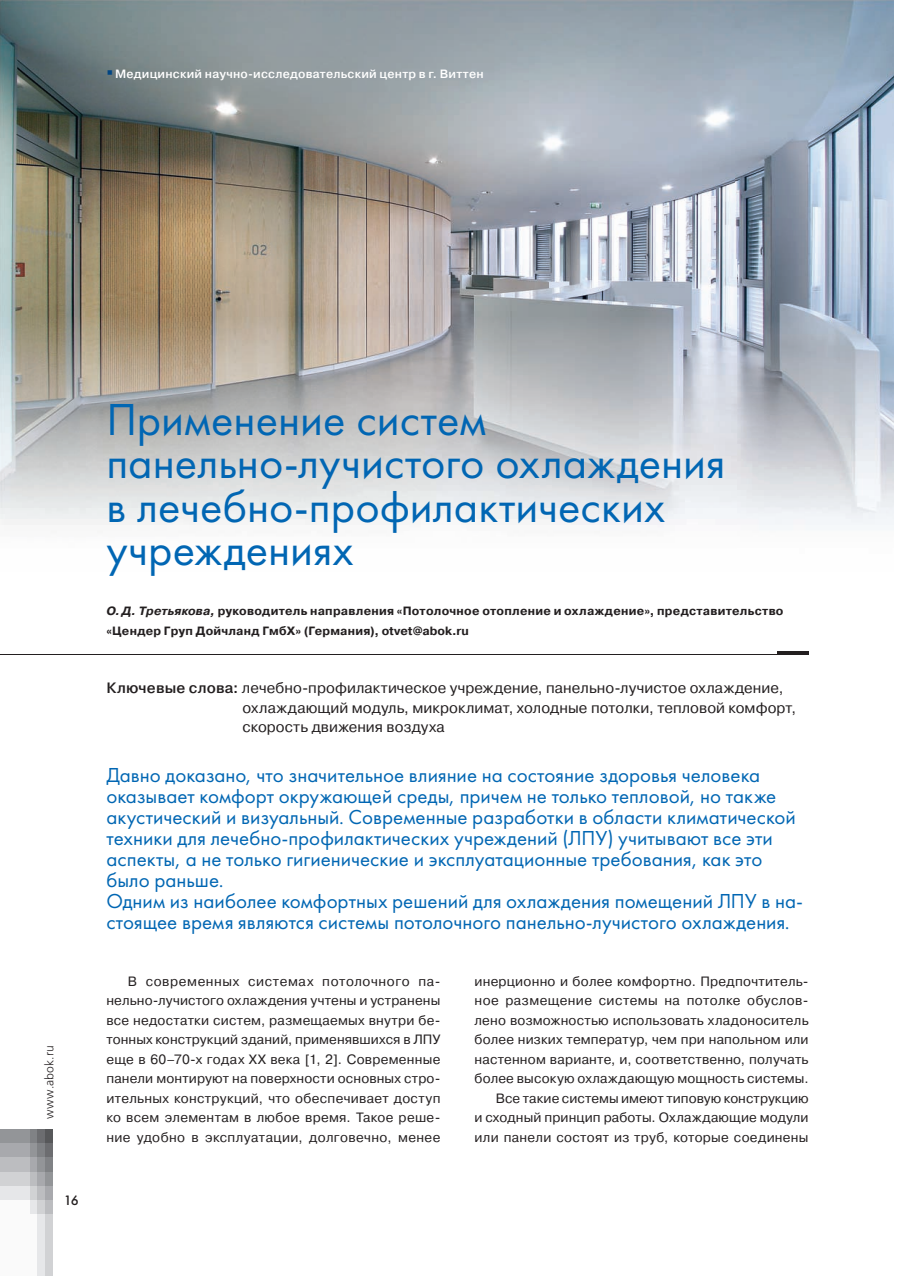
<style>
.page{position:relative;width:915px;height:1276px;background:#fff}
.page>*{position:absolute;margin:0;border:0;box-sizing:border-box;transform-origin:0 0}
.t1{font:46.5px/43.5px "Futura";color:#0166b3}
.t2{font:21px/21px "Futura";color:#0166b3}
.t3{font:15px/19.5px "Pragmatica";letter-spacing:.005em;color:#231f20}
.t4{font:13.5px/19.5px "Pragmatica";letter-spacing:.015em;color:#231f20;text-align:justify}
.t5{font:13.5px "Futura Futuris";color:#231f20}
.t6{font:700 12px/19.5px "Pragmatica";letter-spacing:.02em;color:#231f20}
.t7{font:500 12px "Pragmatica";letter-spacing:.02em;color:#fff}
.t8{font:300 12px "Free Set";letter-spacing:.015em;color:#231f20}
.s1{font-style:italic}
.s2{font-weight:500}
</style>
<div class="page">
<div style="left:0;top:1129px;width:30px;height:14px;background:#939598"></div>
<div style="left:0;top:1143px;width:30px;height:15px;background:#a8a9ad"></div>
<div style="left:0;top:1158px;width:30px;height:14px;background:#bcbdc0"></div>
<div style="left:0;top:1172px;width:30px;height:14px;background:#d1d2d4"></div>
<div style="left:0;top:1186px;width:30px;height:14px;background:#e6e7e9"></div>
<div style="left:30px;top:1129px;width:7px;height:14px;background:#808285"></div>
<div style="left:30px;top:1143px;width:7px;height:15px;background:#939598"></div>
<div style="left:30px;top:1158px;width:7px;height:14px;background:#a8a9ad"></div>
<div style="left:30px;top:1172px;width:7px;height:14px;background:#bcbdc0"></div>
<div style="left:30px;top:1186px;width:7px;height:14px;background:#d1d2d4"></div>
<div style="left:30px;top:1200px;width:7px;height:14px;background:#e6e7e9"></div>
<div style="left:37px;top:1129px;width:8px;height:14px;background:#6c6d70"></div>
<div style="left:37px;top:1143px;width:8px;height:15px;background:#808285"></div>
<div style="left:37px;top:1158px;width:8px;height:14px;background:#939598"></div>
<div style="left:37px;top:1172px;width:8px;height:14px;background:#a8a9ad"></div>
<div style="left:37px;top:1186px;width:8px;height:14px;background:#bcbdc0"></div>
<div style="left:37px;top:1200px;width:8px;height:14px;background:#d1d2d4"></div>
<div style="left:45px;top:1129px;width:8px;height:14px;background:#57585a"></div>
<div style="left:45px;top:1143px;width:8px;height:15px;background:#6c6d70"></div>
<div style="left:45px;top:1158px;width:8px;height:14px;background:#808285"></div>
<div style="left:45px;top:1172px;width:8px;height:14px;background:#939598"></div>
<div style="left:45px;top:1186px;width:8px;height:14px;background:#a8a9ad"></div>
<div style="left:45px;top:1200px;width:8px;height:14px;background:#bcbdc0"></div>
<div style="left:0;top:1200px;width:30px;height:76px;background:#fafafa"></div>
<div style="left:30px;top:1214px;width:7px;height:62px;background:#fafafa"></div>
<div style="left:37px;top:1214px;width:8px;height:62px;background:#e6e7e9"></div>
<div style="left:45px;top:1214px;width:8px;height:62px;background:#d1d2d4"></div>
<img style="left:0;top:0;width:893px;height:525px">
<hr style="left:777px;top:651px;width:31px;height:3px;background:#231f20">
<hr style="left:0;top:654px;width:808px;height:1px;background:#231f20">
<svg style="left:108px;top:70px;width:20px;height:9px"></svg>
<p class="t7" style="left:115px;top:66px;width:370px">Медицинский научно-исследовательский центр в г. Виттен</p>
<p class="t8" style="left:42px;top:1118px;width:75px;rotate:-90deg">www.abok.ru</p>
<p class="t5" style="left:64px;top:1192px;width:16px">16</p>
<h1 class="t1" style="left:106px;top:397px;width:620px">Применение систем панельно-лучистого охлаждения в лечебно-профилактических учреждениях</h1>
<p class="t6" style="left:106px;top:601px;width:678px"><span class="s1">О. Д. Третьякова,</span> руководитель направления «Потолочное отопление и охлаждение», представительство «Цендер Груп Дойчланд ГмбХ» (Германия), otvet@abok.ru</p>
<p class="t3" style="left:242px;top:678px;width:555px;text-indent:-136px"><span class="s2">Ключевые слова:</span> лечебно-профилактическое учреждение, панельно-лучистое охлаждение, охлаждающий модуль, микроклимат, холодные потолки, тепловой комфорт, скорость движения воздуха</p>
<p class="t2" style="left:106px;top:764px;width:697px">Давно доказано, что значительное влияние на состояние здоровья человека оказывает комфорт окружающей среды, причем не только тепловой, но также акустический и визуальный. Современные разработки в области климатической техники для лечебно-профилактических учреждений (ЛПУ) учитывают все эти аспекты, а не только гигиенические и эксплуатационные требования, как это было раньше.<br>Одним из наиболее комфортных решений для охлаждения помещений ЛПУ в на&shy;стоящее время являются системы потолочного панельно-лучистого охлаждения.</p>
<p class="t4" style="left:106px;top:971px;width:335px;text-indent:21px">В современных системах потолочного па&shy;нельно-лучистого охлаждения учтены и устранены все недостатки систем, размещаемых внутри бе&shy;тонных конструкций зданий, применявшихся в ЛПУ еще в 60–70-х годах XX века [1, 2]. Современные панели монтируют на поверхности основных стро&shy;ительных конструкций, что обеспечивает доступ ко всем элементам в любое время. Такое реше&shy;ние удобно в эксплуатации, долговечно, менее</p>
<p class="t4" style="left:474px;top:971px;width:335px;text-align:right">инерционно и более комфортно. Предпочтитель&shy;ное размещение системы на потолке обуслов&shy;лено возможностью использовать хладоноситель более низких температур, чем при напольном или настенном варианте, и, соответственно, получать более высокую охлаждающую мощность системы.<br>Все такие системы имеют типовую конструкцию<br>и сходный принцип работы. Охлаждающие модули или панели состоят из труб, которые соединены</p>
</div>
